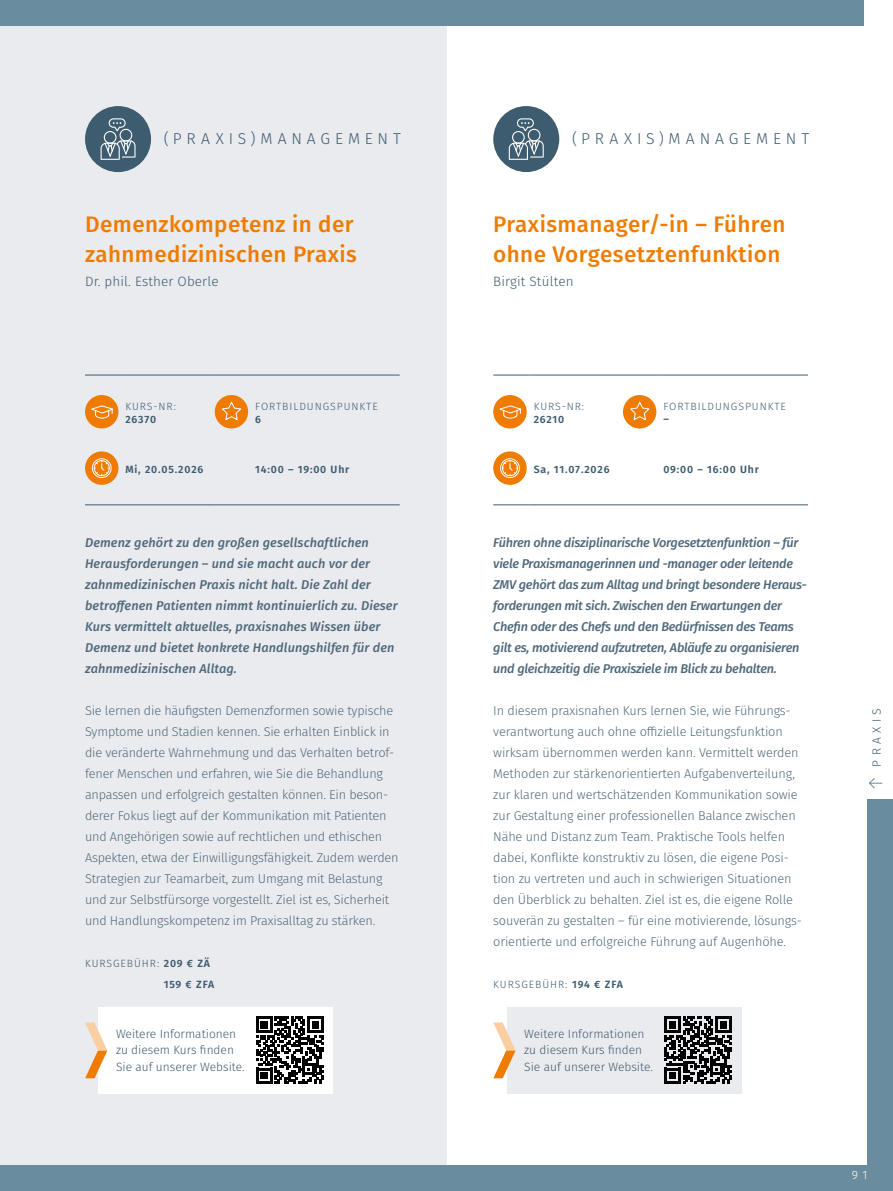
<style>
.page{position:relative;width:893px;height:1191px;background:#fff}
.page>*{position:absolute;margin:0;border:0;box-sizing:border-box;transform-origin:0 0}
.t1{font:500 22.5px/30px "Fira Sans";letter-spacing:.02em;color:#ef7c00}
.t2{font:300 15.75px "Fira Sans";letter-spacing:.31em;color:#3d5c6f}
.t3{font:300 13.5px "Fira Sans";letter-spacing:.01em;color:#3d5c6f}
.t4{font:300 12.75px/21px "Fira Sans";letter-spacing:-.015em;color:#4f697b}
.t5{font:italic 500 12.75px/21px "Fira Sans";letter-spacing:-.02em;color:#4f697b}
.t6{font:italic 500 12.75px/21px "Fira Sans";letter-spacing:.01em;color:#4f697b}
.t7{font:300 12px/16.5px "Fira Sans";color:#3d5c6f}
.t8{font:300 12px "Fira Sans";color:#fff}
.t9{font:600 10.5px/21px "Fira Sans";letter-spacing:.08em;color:#3d5c6f}
.t10{font:300 10.5px "Fira Sans";letter-spacing:.09em;color:#3d5c6f}
.s1{font-weight:300}
.s2{font-weight:600}
</style>
<div class="page">
<div style="left:0;top:0;width:446px;height:1191px;background:#eaebee"></div>
<div style="left:0;top:0;width:863px;height:26px;background:#698d9e"></div>
<div style="left:867px;top:799px;width:26px;height:392px;background:#698d9e"></div>
<div style="left:0;top:1165px;width:893px;height:26px;background:#698d9e"></div>
<hr style="left:85px;top:375px;width:36px;height:1px;background:#3d5c6f">
<hr style="left:121px;top:375px;width:94px;height:1px;background:#3d5c6f">
<hr style="left:215px;top:375px;width:36px;height:1px;background:#3d5c6f">
<hr style="left:251px;top:375px;width:149px;height:1px;background:#3d5c6f">
<hr style="left:85px;top:504px;width:36px;height:1px;background:#3d5c6f">
<hr style="left:121px;top:504px;width:94px;height:1px;background:#3d5c6f">
<hr style="left:215px;top:504px;width:36px;height:1px;background:#3d5c6f">
<hr style="left:251px;top:504px;width:149px;height:1px;background:#3d5c6f">
<div style="left:85px;top:395px;width:33px;height:33px;background:#ef7c00;border-radius:50%"></div>
<svg style="left:91px;top:405px;width:22px;height:13px"></svg>
<div style="left:215px;top:395px;width:33px;height:33px;background:#ef7c00;border-radius:50%"></div>
<svg style="left:222px;top:402px;width:19px;height:18px"></svg>
<div style="left:85px;top:451px;width:33px;height:34px;background:#ef7c00;border-radius:50%"></div>
<div style="left:92px;top:458px;width:19px;height:20px;border:1px solid #fff;border-radius:50%"></div>
<div style="left:94px;top:460px;width:16px;height:16px;border:1px solid #fff;border-radius:50%"></div>
<svg style="left:94px;top:460px;width:15px;height:16px"></svg>
<div style="left:99px;top:1007px;width:234px;height:86px;background:#fff"></div>
<svg style="left:256px;top:1016px;width:68px;height:68px"></svg>
<svg style="left:85px;top:1022px;width:22px;height:56px"></svg>
<div style="left:85px;top:106px;width:66px;height:66px;background:#3d5c6f;border-radius:50%"></div>
<svg style="left:101px;top:118px;width:35px;height:42px"></svg>
<div style="left:493px;top:106px;width:66px;height:66px;background:#3d5c6f;border-radius:50%"></div>
<svg style="left:509px;top:118px;width:35px;height:42px"></svg>
<hr style="left:493px;top:375px;width:36px;height:1px;background:#3d5c6f">
<hr style="left:529px;top:375px;width:94px;height:1px;background:#3d5c6f">
<hr style="left:623px;top:375px;width:36px;height:1px;background:#3d5c6f">
<hr style="left:659px;top:375px;width:149px;height:1px;background:#3d5c6f">
<hr style="left:493px;top:504px;width:36px;height:1px;background:#3d5c6f">
<hr style="left:529px;top:504px;width:94px;height:1px;background:#3d5c6f">
<hr style="left:623px;top:504px;width:36px;height:1px;background:#3d5c6f">
<hr style="left:659px;top:504px;width:149px;height:1px;background:#3d5c6f">
<div style="left:493px;top:395px;width:34px;height:33px;background:#ef7c00;border-radius:50%"></div>
<svg style="left:499px;top:405px;width:22px;height:13px"></svg>
<div style="left:623px;top:395px;width:33px;height:33px;background:#ef7c00;border-radius:50%"></div>
<svg style="left:630px;top:402px;width:20px;height:18px"></svg>
<div style="left:493px;top:451px;width:34px;height:34px;background:#ef7c00;border-radius:50%"></div>
<div style="left:500px;top:458px;width:20px;height:20px;border:1px solid #fff;border-radius:50%"></div>
<div style="left:502px;top:460px;width:16px;height:16px;border:1px solid #fff;border-radius:50%"></div>
<svg style="left:502px;top:460px;width:15px;height:16px"></svg>
<div style="left:507px;top:1007px;width:234px;height:86px;background:#eaebee"></div>
<svg style="left:664px;top:1016px;width:68px;height:68px"></svg>
<svg style="left:493px;top:1022px;width:23px;height:56px"></svg>
<svg style="left:869px;top:778px;width:13px;height:11px"></svg>
<p class="t2" style="left:164px;top:128px;width:239px">(PRAXIS)MANAGEMENT</p>
<p class="t2" style="left:572px;top:128px;width:239px">(PRAXIS)MANAGEMENT</p>
<h1 class="t1" style="left:85px;top:208px;width:273px">Demenzkompetenz in der zahnmedizinischen Praxis</h1>
<p class="t3" style="left:85px;top:272px;width:135px">Dr. phil. Esther Oberle</p>
<h1 class="t1" style="left:493px;top:208px;width:294px">Praxismanager/-in – Führen ohne Vorgesetztenfunktion</h1>
<p class="t3" style="left:493px;top:272px;width:82px">Birgit Stülten</p>
<p class="t10" style="left:125px;top:399px;width:52px">KURS-NR:</p>
<p class="t9" style="left:125px;top:408px;width:32px">26370</p>
<p class="t10" style="left:255px;top:399px;width:124px">FORTBILDUNGSPUNKTE</p>
<p class="t9" style="left:255px;top:408px;width:7px">6</p>
<p class="t10" style="left:534px;top:399px;width:52px">KURS-NR:</p>
<p class="t9" style="left:534px;top:408px;width:32px">26210</p>
<p class="t10" style="left:663px;top:399px;width:124px">FORTBILDUNGSPUNKTE</p>
<p class="t9" style="left:663px;top:408px;width:7px">–</p>
<p class="t9" style="left:125px;top:458px;width:79px">Mi, 20.05.2026</p>
<p class="t9" style="left:255px;top:458px;width:96px">14:00 – 19:00 Uhr</p>
<p class="t9" style="left:534px;top:458px;width:77px">Sa, 11.07.2026</p>
<p class="t9" style="left:663px;top:458px;width:97px">09:00 – 16:00 Uhr</p>
<p class="t6" style="left:85px;top:531px;width:314px">Demenz gehört zu den großen gesellschaftlichen Herausforderungen – und sie macht auch vor der zahnmedizinischen Praxis nicht halt. Die Zahl der betroffenen Patienten nimmt kontinuierlich zu. Dieser Kurs vermittelt aktuelles, praxisnahes Wissen über Demenz und bietet konkrete Handlungshilfen für den zahnmedizinischen Alltag.</p>
<p class="t4" style="left:85px;top:700px;width:315px">Sie lernen die häufigsten Demenzformen sowie typische Symptome und Stadien kennen. Sie erhalten Einblick in die veränderte Wahrnehmung und das Verhalten betrof&shy;fener Menschen und erfahren, wie Sie die Behandlung anpassen und erfolgreich gestalten können. Ein beson&shy;derer Fokus liegt auf der Kommunikation mit Patienten und Angehörigen sowie auf rechtlichen und ethischen Aspekten, etwa der Einwilligungsfähigkeit. Zudem werden Strategien zur Teamarbeit, zum Umgang mit Belastung und zur Selbstfürsorge vorgestellt. Ziel ist es, Sicherheit und Handlungskompetenz im Praxisalltag zu stärken.</p>
<p class="t9" style="left:164px;top:952px;width:52px;text-indent:-79px"><span class="s1">KURSGEBÜHR:</span> 209 € ZÄ<br>159 € ZFA</p>
<p class="t5" style="left:493px;top:531px;width:315px">Führen ohne disziplinarische Vorgesetztenfunktion – für viele Praxismanagerinnen und -manager oder leitende ZMV gehört das zum Alltag und bringt besondere Heraus&shy;forderungen mit sich. Zwischen den Erwartungen der Chefin oder des Chefs und den Bedürfnissen des Teams gilt es, motivierend aufzutreten, Abläufe zu organisieren und gleichzeitig die Praxisziele im Blick zu behalten.</p>
<p class="t4" style="left:493px;top:700px;width:310px">In diesem praxisnahen Kurs lernen Sie, wie Führungs&shy;verantwortung auch ohne offizielle Leitungsfunktion wirksam übernommen werden kann. Vermittelt werden Methoden zur stärkenorientierten Aufgabenverteilung, zur klaren und wertschätzenden Kommunikation sowie zur Gestaltung einer professionellen Balance zwischen Nähe und Distanz zum Team. Praktische Tools helfen dabei, Konflikte konstruktiv zu lösen, die eigene Posi&shy;tion zu vertreten und auch in schwierigen Situationen den Überblick zu behalten. Ziel ist es, die eigene Rolle souverän zu gestalten – für eine motivierende, lösungs&shy;orientierte und erfolgreiche Führung auf Augenhöhe.</p>
<p class="t10" style="left:493px;top:977px;width:131px">KURSGEBÜHR: <span class="s2">194 € ZFA</span></p>
<p class="t7" style="left:868px;top:766px;width:60px;rotate:-90deg">PRAXIS</p>
<p class="t7" style="left:116px;top:1025px;width:130px">Weitere Informationen zu diesem Kurs finden<br>Sie auf unserer Website.</p>
<p class="t7" style="left:524px;top:1025px;width:130px">Weitere Informationen zu diesem Kurs finden<br>Sie auf unserer Website.</p>
<p class="t8" style="left:852px;top:1166px;width:17px">9 1</p>
</div>
